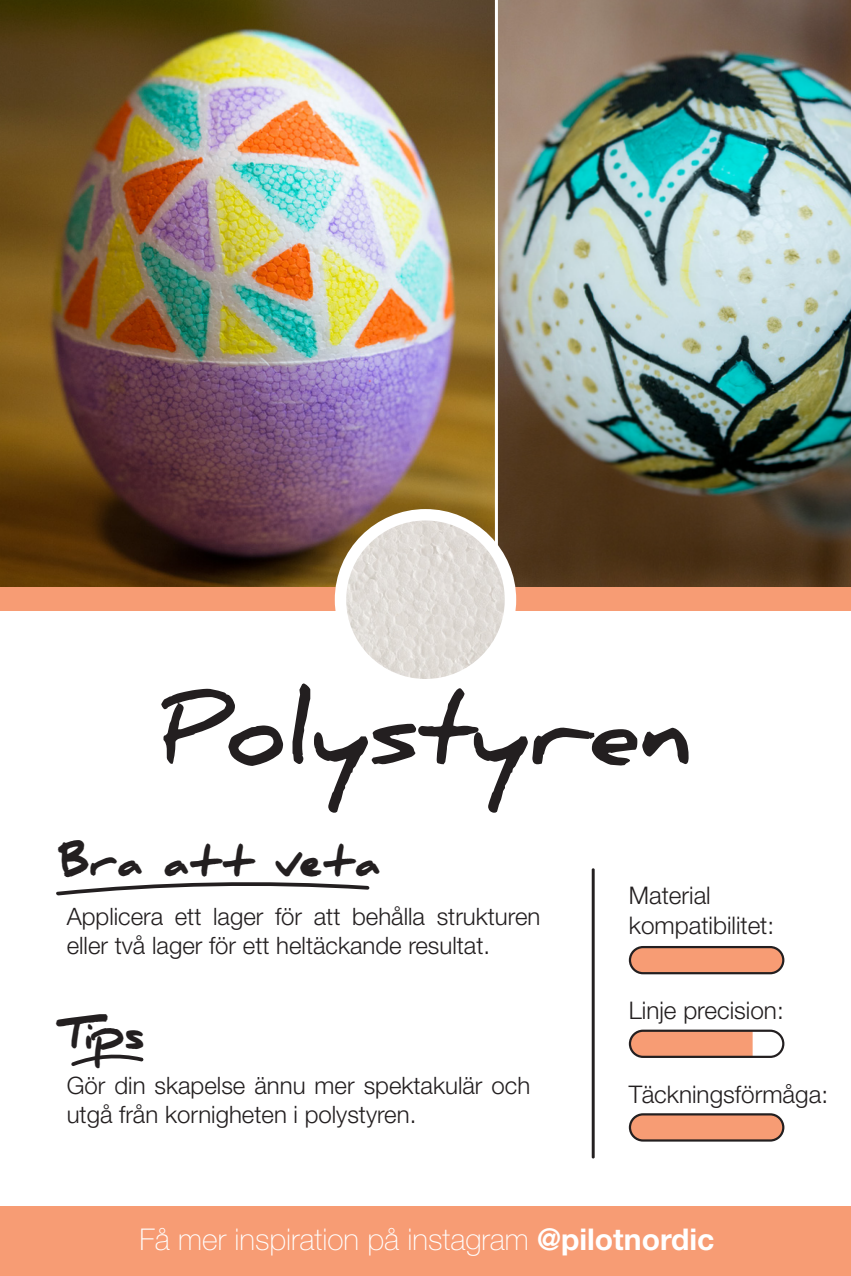
<style>
.page{position:relative;width:851px;height:1276px;background:#fff}
.page>*{position:absolute;margin:0;border:0;box-sizing:border-box;transform-origin:0 0}
.t1{font:700 96px "Daniel";color:#231f20}
.t2{font:900 39.6px "Daniel";color:#231f20}
.t3{font:100 30px "Helvetica Neue LT Std";color:#fff}
.t4{font:300 24.3px "Helvetica Neue LT Std";color:#231f20}
.t5{font:300 24px/28.8px "Helvetica Neue LT Std";color:#231f20}
.s1{font-weight:700}
</style>
<div class="page">
<img style="left:0;top:0;width:495px;height:587px">
<img style="left:498px;top:0;width:352px;height:587px">
<div style="left:0;top:587px;width:850px;height:23px;background:#f79c74"></div>
<div style="left:335px;top:509px;width:181px;height:181px;background:#fff;border-radius:50%"></div>
<img style="left:346px;top:520px;width:158px;height:159px;border-radius:79px">
<div style="left:0;top:1206px;width:850px;height:70px;background:#f79c74"></div>
<svg style="left:591px;top:868px;width:3px;height:291px"></svg>
<div style="left:630px;top:1114px;width:153px;height:26px;background:#f79c74;border-radius:13px"></div>
<div style="left:628px;top:1113px;width:156px;height:28px;border:2px solid #231f20;border-radius:13px"></div>
<div style="left:631px;top:1032px;width:121px;height:23px;background:#f79c74"></div>
<div style="left:628px;top:1029px;width:156px;height:29px;border:2px solid #231f20;border-radius:13px"></div>
<div style="left:630px;top:947px;width:153px;height:26px;background:#f79c74;border-radius:13px"></div>
<div style="left:628px;top:946px;width:156px;height:28px;border:2px solid #231f20;border-radius:13px"></div>
<svg style="left:56px;top:882px;width:314px;height:13px"></svg>
<svg style="left:71px;top:1054px;width:73px;height:12px"></svg>
<p class="t1" style="left:159px;top:675px;width:534px">Polystyren</p>
<p class="t2" style="left:59px;top:839px;width:323px">Bra att veta</p>
<p class="t5" style="left:67px;top:901px;width:475px">Applicera ett lager för att behålla strukturen eller två lager för ett heltäckande resultat.</p>
<p class="t2" style="left:59px;top:1012px;width:87px">Tips</p>
<p class="t4" style="left:628px;top:881px;width:83px">Material</p>
<p class="t4" style="left:628px;top:910px;width:147px">kompatibilitet:</p>
<p class="t4" style="left:628px;top:996px;width:156px">Linje precision:</p>
<p class="t5" style="left:67px;top:1070px;width:465px">Gör din skapelse ännu mer spektakulär och utgå från kornigheten i polystyren.</p>
<p class="t4" style="left:628px;top:1079px;width:201px">Täckningsförmåga:</p>
<p class="t3" style="left:139px;top:1222px;width:576px">Få mer inspiration på instagram <span class="s1">@pilotnordic</span></p>
</div>
